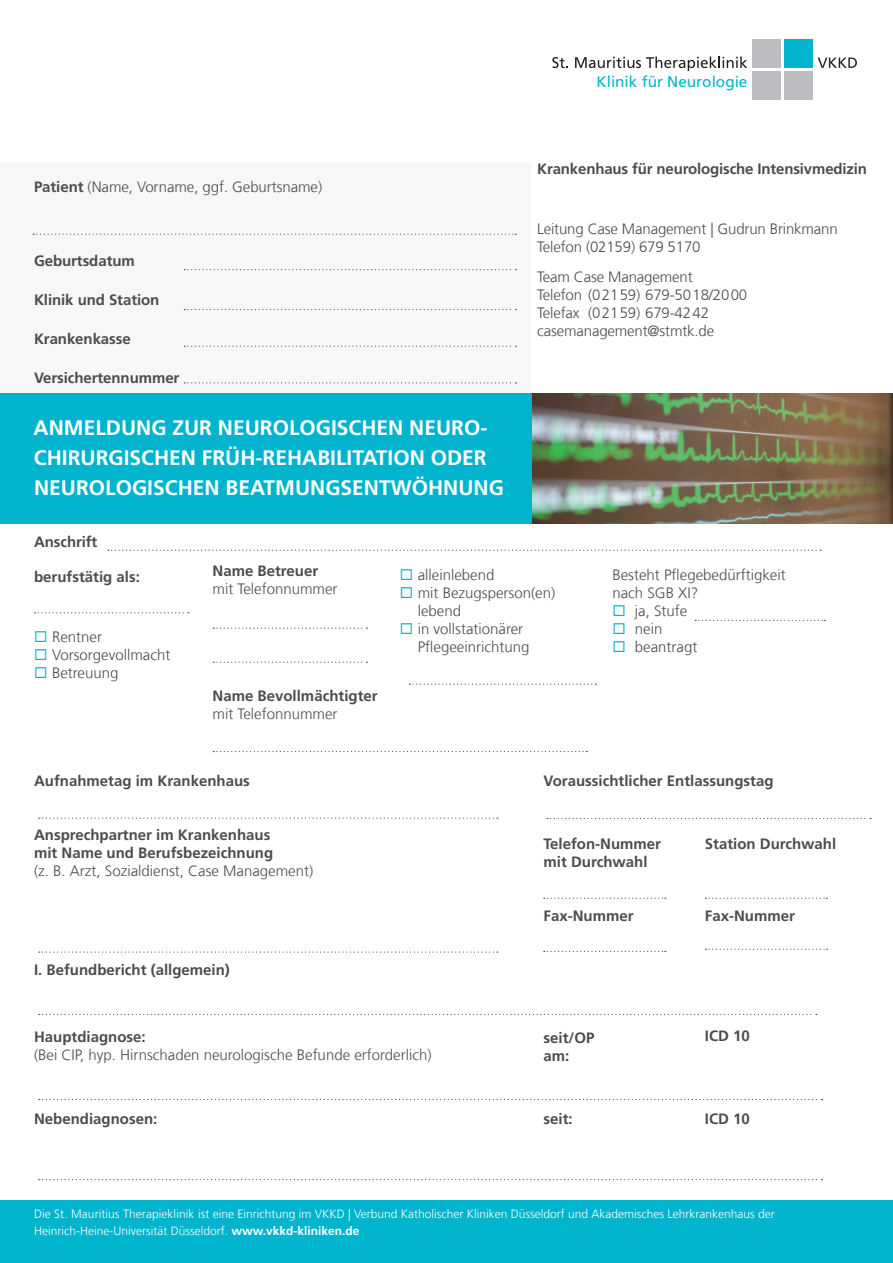
<style>
.page{position:relative;width:893px;height:1263px;background:#fff}
.page>*{position:absolute;margin:0;border:0;box-sizing:border-box;transform-origin:0 0}
.t1{font:700 21px/30px "Frutiger LT Com";color:#fff}
.t2{font:15.3px "Frutiger LT Com";color:#00b4cd}
.t3{font:300 15px/18px "Frutiger LT Com";color:#4b4c4d}
.t4{font:700 15px/18px "Frutiger LT Com";color:#4b4c4d}
.t5{font:300 12px/16.5px "Frutiger LT Com";color:#fff}
.s1{font-weight:700}
.s2{color:#00b4cd}
</style>
<div class="page">
<div style="left:0;top:163px;width:531px;height:238px;background:#f7f7f8"></div>
<div style="left:784px;top:71px;width:29px;height:29px;background:#bcbdc0"></div>
<div style="left:784px;top:39px;width:29px;height:29px;background:#00b4cd"></div>
<div style="left:752px;top:39px;width:29px;height:29px;background:#bcbdc0"></div>
<div style="left:752px;top:71px;width:29px;height:29px;background:#bcbdc0"></div>
<svg style="left:552px;top:57px;width:16px;height:11px"></svg>
<svg style="left:575px;top:56px;width:172px;height:15px"></svg>
<svg style="left:818px;top:58px;width:39px;height:10px"></svg>
<img style="left:531px;top:393px;width:362px;height:131px">
<div style="left:0;top:393px;width:531px;height:131px;background:#00b4cd"></div>
<div style="left:0;top:1200px;width:893px;height:63px;background:#00b4cd"></div>
<svg style="left:33px;top:234px;width:483px;height:1px"></svg>
<svg style="left:184px;top:269px;width:332px;height:1px"></svg>
<svg style="left:184px;top:309px;width:332px;height:1px"></svg>
<svg style="left:184px;top:346px;width:332px;height:1px"></svg>
<svg style="left:184px;top:382px;width:332px;height:1px"></svg>
<svg style="left:213px;top:628px;width:154px;height:1px"></svg>
<svg style="left:695px;top:620px;width:130px;height:1px"></svg>
<svg style="left:213px;top:751px;width:374px;height:1px"></svg>
<svg style="left:213px;top:662px;width:154px;height:1px"></svg>
<svg style="left:39px;top:951px;width:459px;height:2px"></svg>
<svg style="left:39px;top:817px;width:459px;height:2px"></svg>
<svg style="left:39px;top:1014px;width:778px;height:1px"></svg>
<svg style="left:39px;top:1099px;width:783px;height:1px"></svg>
<svg style="left:39px;top:1179px;width:783px;height:1px"></svg>
<svg style="left:547px;top:818px;width:324px;height:1px"></svg>
<svg style="left:544px;top:898px;width:122px;height:1px"></svg>
<svg style="left:544px;top:951px;width:122px;height:1px"></svg>
<svg style="left:705px;top:898px;width:122px;height:1px"></svg>
<svg style="left:705px;top:949px;width:122px;height:1px"></svg>
<svg style="left:108px;top:550px;width:713px;height:1px"></svg>
<svg style="left:35px;top:612px;width:154px;height:1px"></svg>
<svg style="left:409px;top:684px;width:187px;height:1px"></svg>
<p class="t2" style="left:596px;top:72px;width:153px">Klinik für Neurologie</p>
<p class="t3" style="left:34px;top:178px;width:290px"><span class="s1">Patient</span> (Name, Vorname, ggf. Geburtsname)</p>
<p class="t4" style="left:34px;top:251px;width:102px">Geburtsdatum</p>
<p class="t4" style="left:34px;top:290px;width:127px">Klinik und Station</p>
<p class="t4" style="left:34px;top:329px;width:98px">Krankenkasse</p>
<p class="t4" style="left:34px;top:368px;width:147px">Versichertennummer</p>
<h1 class="t1" style="left:34px;top:412px;width:472px">Anmeldung zur neurologischen neuro&shy;chirurgischen Früh-Rehabilitation oder neurologischen Beatmungsentwöhnung</h1>
<p class="t4" style="left:537px;top:159px;width:331px">Krankenhaus für neurologische Intensivmedizin</p>
<p class="t3" style="left:537px;top:219px;width:302px">Leitung Case Management | Gudrun Brinkmann<br>Telefon (02159) 679 5170</p>
<p class="t3" style="left:537px;top:268px;width:212px">Team Case Management<br>Telefon (0 21 59) 679-50 18/20 00<br>Telefax (0 21 59) 679-42 42 casemanagement@stmtk.de</p>
<p class="t4" style="left:34px;top:533px;width:65px">Anschrift</p>
<p class="t4" style="left:34px;top:567px;width:107px">berufstätig als:</p>
<p class="t3" style="left:34px;top:627px;width:70px"><span class="s2">◻</span> Rentner</p>
<p class="t3" style="left:34px;top:645px;width:138px"><span class="s2">◻</span> Vorsorgevollmacht</p>
<p class="t3" style="left:34px;top:663px;width:86px"><span class="s2">◻</span> Betreuung</p>
<p class="t4" style="left:213px;top:562px;width:107px">Name Betreuer</p>
<p class="t3" style="left:213px;top:580px;width:126px">mit Telefonnummer</p>
<p class="t4" style="left:213px;top:686px;width:167px">Name Bevollmächtigter</p>
<p class="t3" style="left:213px;top:704px;width:126px">mit Telefonnummer</p>
<p class="t4" style="left:34px;top:772px;width:217px">Aufnahmetag im Krankenhaus</p>
<p class="t4" style="left:34px;top:826px;width:241px">Ansprechpartner im Krankenhaus mit Name und Berufsbezeichnung</p>
<p class="t3" style="left:34px;top:862px;width:281px">(z. B. Arzt, Sozialdienst, Case Management)</p>
<p class="t4" style="left:34px;top:961px;width:197px">I. Befundbericht (allgemein)</p>
<p class="t3" style="left:400px;top:566px;width:96px"><span class="s2">◻</span> alleinlebend</p>
<p class="t3" style="left:418px;top:584px;width:139px;text-indent:-18px"><span class="s2">◻</span> mit Bezugsperson(en) lebend</p>
<p class="t3" style="left:418px;top:620px;width:113px;text-indent:-18px"><span class="s2">◻</span> in vollstationärer<br>Pflegeeinrichtung</p>
<p class="t3" style="left:612px;top:566px;width:175px">Besteht Pflegebedürftigkeit nach SGB XI?</p>
<p class="t3" style="left:612px;top:602px;width:76px"><span class="s2">◻</span> ja, Stufe</p>
<p class="t3" style="left:612px;top:620px;width:52px"><span class="s2">◻</span> nein</p>
<p class="t3" style="left:612px;top:638px;width:87px"><span class="s2">◻</span> beantragt</p>
<p class="t4" style="left:544px;top:772px;width:232px">Voraussichtlicher Entlassungstag</p>
<p class="t4" style="left:544px;top:835px;width:119px">Telefon-Nummer mit Durchwahl</p>
<p class="t4" style="left:544px;top:907px;width:92px">Fax-Nummer</p>
<p class="t4" style="left:705px;top:834px;width:133px">Station Durchwahl</p>
<p class="t4" style="left:705px;top:906px;width:92px">Fax-Nummer</p>
<p class="t4" style="left:34px;top:1027px;width:113px">Hauptdiagnose:</p>
<p class="t3" style="left:34px;top:1045px;width:399px">(Bei CIP, hyp. Hirnschaden neurologische Befunde erforderlich)</p>
<p class="t4" style="left:34px;top:1110px;width:125px">Nebendiagnosen:</p>
<p class="t4" style="left:544px;top:1029px;width:52px">seit/OP am:</p>
<p class="t4" style="left:705px;top:1027px;width:9px">ICD</p>
<p class="t4" style="left:733px;top:1027px;width:18px">10</p>
<p class="t4" style="left:544px;top:1110px;width:31px">seit:</p>
<p class="t4" style="left:705px;top:1110px;width:9px">ICD</p>
<p class="t4" style="left:733px;top:1110px;width:18px">10</p>
<p class="t5" style="left:34px;top:1206px;width:742px">Die St. Mauritius Therapieklinik ist eine Einrichtung im VKKD | Verbund Katholischer Kliniken Düsseldorf und Akademisches Lehrkrankenhaus der<br>Heinrich-Heine-Universität Düsseldorf. <span class="s1">www.vkkd-kliniken.de</span></p>
</div>
